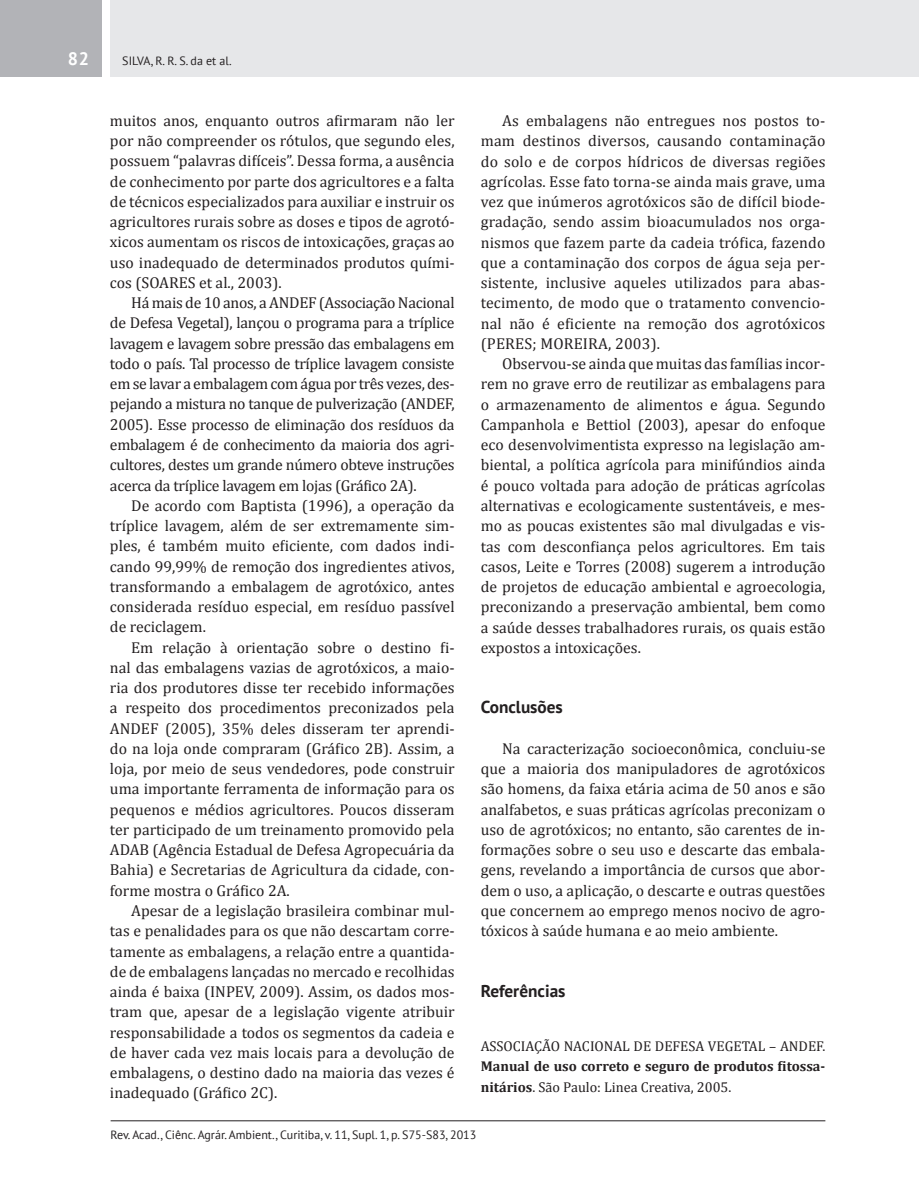
<style>
.page{position:relative;width:919px;height:1191px;background:#fff}
.page>*{position:absolute;margin:0;border:0;box-sizing:border-box;transform-origin:0 0}
.t1{font:700 18px "PT Sans";color:#fff}
.t2{font:700 17.25px "PT Sans";color:#231f20}
.t3{font:15.75px/20.2px "Cambria";color:#231f20;text-align:justify}
.t4{font:700 14.25px/20.2px "Cambria";color:#231f20}
.t5{font:14.25px "Cambria";color:#231f20}
.t6{font:12px "PT Sans";color:#231f20}
.s1{font-weight:400}
</style>
<div class="page">
<div style="left:111px;top:0;width:807px;height:77px;background:#e6e7e9"></div>
<div style="left:0;top:0;width:102px;height:77px;background:#b2b3b7"></div>
<hr style="left:111px;top:1120px;width:714px;height:1px;background:#231f20">
<p class="t1" style="left:67px;top:47px;width:23px">82</p>
<p class="t6" style="left:122px;top:53px;width:111px">SILVA, R. R. S. da et al.</p>
<p class="t3" style="left:110px;top:110px;width:346px">muitos anos, enquanto outros afirmaram não ler por não compreender os rótulos, que segundo eles, possuem “palavras difíceis”. Dessa forma, a ausência de conhecimento por parte dos agricultores e a falta de técnicos especializados para auxiliar e instruir os agricultores rurais sobre as doses e tipos de agrotó&shy;xicos aumentam os riscos de intoxicações, graças ao uso inadequado de determinados produtos quími&shy;cos (SOARES et al., 2003).</p>
<p class="t3" style="left:110px;top:292px;width:346px;text-indent:21px">Há mais de 10 anos, a ANDEF (Associação Nacional de Defesa Vegetal), lançou o programa para a tríplice lavagem e lavagem sobre pressão das embalagens em todo o país. Tal processo de tríplice lavagem consiste em se lavar a embalagem com água por três vezes, des&shy;pejando a mistura no tanque de pulverização (ANDEF, 2005). Esse processo de eliminação dos resíduos da embalagem é de conhecimento da maioria dos agri&shy;cultores, destes um grande número obteve instruções acerca da tríplice lavagem em lojas (Gráfico 2A).</p>
<p class="t3" style="left:110px;top:495px;width:346px;text-indent:21px">De acordo com Baptista (1996), a operação da tríplice lavagem, além de ser extremamente sim&shy;ples, é também muito eficiente, com dados indi&shy;cando 99,99% de remoção dos ingredientes ativos, transformando a embalagem de agrotóxico, antes considerada resíduo especial, em resíduo passível de reciclagem.</p>
<p class="t3" style="left:110px;top:637px;width:346px;text-indent:21px">Em relação à orientação sobre o destino fi&shy;nal das embalagens vazias de agrotóxicos, a maio&shy;ria dos produtores disse ter recebido informações a respeito dos procedimentos preconizados pela ANDEF (2005), 35% deles disseram ter aprendi&shy;do na loja onde compraram (Gráfico 2B). Assim, a loja, por meio de seus vendedores, pode construir uma importante ferramenta de informação para os pequenos e médios agricultores. Poucos disseram ter participado de um treinamento promovido pela ADAB (Agência Estadual de Defesa Agropecuária da Bahia) e Secretarias de Agricultura da cidade, con&shy;forme mostra o Gráfico 2A.</p>
<p class="t3" style="left:110px;top:900px;width:346px;text-indent:21px">Apesar de a legislação brasileira combinar mul&shy;tas e penalidades para os que não descartam corre&shy;tamente as embalagens, a relação entre a quantida&shy;de de embalagens lançadas no mercado e recolhidas ainda é baixa (INPEV, 2009). Assim, os dados mos&shy;tram que, apesar de a legislação vigente atribuir responsabilidade a todos os segmentos da cadeia e de haver cada vez mais locais para a devolução de embalagens, o destino dado na maioria das vezes é inadequado (Gráfico 2C).</p>
<p class="t3" style="left:480px;top:110px;width:346px;text-indent:21px">As embalagens não entregues nos postos to&shy;mam destinos diversos, causando contaminação do solo e de corpos hídricos de diversas regiões agrícolas. Esse fato torna-se ainda mais grave, uma vez que inúmeros agrotóxicos são de difícil biode&shy;gradação, sendo assim bioacumulados nos orga&shy;nismos que fazem parte da cadeia trófica, fazendo que a contaminação dos corpos de água seja per&shy;sistente, inclusive aqueles utilizados para abas&shy;tecimento, de modo que o tratamento convencio&shy;nal não é eficiente na remoção dos agrotóxicos (PERES; MOREIRA, 2003).</p>
<p class="t3" style="left:480px;top:353px;width:346px;text-indent:21px">Observou-se ainda que muitas das famílias incor&shy;rem no grave erro de reutilizar as embalagens para o armazenamento de alimentos e água. Segundo Campanhola e Bettiol (2003), apesar do enfoque eco desenvolvimentista expresso na legislação am&shy;biental, a política agrícola para minifúndios ainda é pouco voltada para adoção de práticas agrícolas alternativas e ecologicamente sustentáveis, e mes&shy;mo as poucas existentes são mal divulgadas e vis&shy;tas com desconfiança pelos agricultores. Em tais casos, Leite e Torres (2008) sugerem a introdução de projetos de educação ambiental e agroecologia, preconizando a preservação ambiental, bem como a saúde desses trabalhadores rurais, os quais estão expostos a intoxicações.</p>
<p class="t2" style="left:480px;top:695px;width:84px">Conclusões</p>
<p class="t3" style="left:480px;top:738px;width:346px;text-indent:21px">Na caracterização socioeconômica, concluiu-se que a maioria dos manipuladores de agrotóxicos são homens, da faixa etária acima de 50 anos e são analfabetos, e suas práticas agrícolas preconizam o uso de agrotóxicos; no entanto, são carentes de in&shy;formações sobre o seu uso e descarte das embala&shy;gens, revelando a importância de cursos que abor&shy;dem o uso, a aplicação, o descarte e outras questões que concernem ao emprego menos nocivo de agro&shy;tóxicos à saúde humana e ao meio ambiente.</p>
<p class="t2" style="left:480px;top:979px;width:86px">Referências</p>
<p class="t5" style="left:480px;top:1037px;width:346px">ASSOCIAÇÃO NACIONAL DE DEFESA VEGETAL – ANDEF.</p>
<p class="t4" style="left:480px;top:1056px;width:346px">Manual de uso correto e seguro de produtos fitossa&shy;nitários<span class="s1">. São Paulo: Linea Creativa, 2005.</span></p>
<p class="t6" style="left:111px;top:1126px;width:367px">Rev. Acad., Ciênc. Agrár. Ambient., Curitiba, v. 11, Supl. 1, p. S75-S83, 2013</p>
</div>
